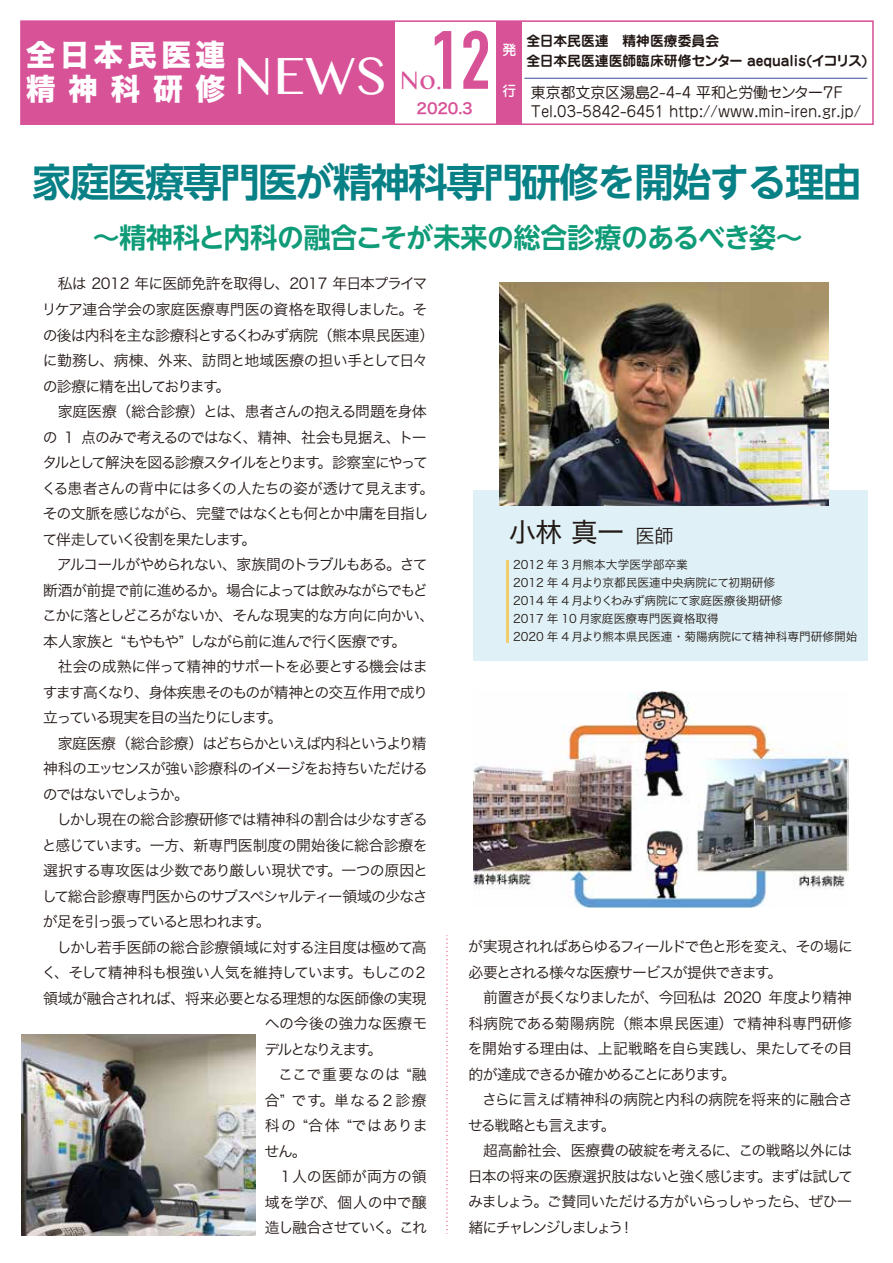
<style>
.page{position:relative;width:893px;height:1263px;background:#fff}
.page>*{position:absolute;margin:0;border:0;box-sizing:border-box;transform-origin:0 0}
.t1{font:700 81.15px "DIN Condensed";color:#d85298}
.t2{font:48.9px "Bangla MN";color:#fff}
.t3{font:700 39.3px "UD Shin Go NT Pro De";letter-spacing:-.045em;color:#078086}
.t4{font:29.7px/34px "Hira Kaku Std N W8";letter-spacing:.14em;color:#fff}
.t5{font:700 27.6px "UD Shin Go NT Pro De";letter-spacing:-.01em;color:#0f9b78}
.t6{font:26.55px "Hira Kaku Std N W4";color:#221815}
.t7{font:19.2px "Hira Kaku Std N W3";color:#221815}
.t8{font:14.85px/25.5px "Hira Kaku Std N W3";letter-spacing:-.06em;color:#221815}
.t9{font:14.85px "Hira Kaku Std N W3";letter-spacing:-.04em;color:#221815}
.t10{font:14.85px/18px "Jun 201 Pro";color:#221815}
.t11{font:14.85px "Hira Kaku Std N W3";letter-spacing:-.11em;color:#221815}
.t12{font:14.85px "Hira Kaku Std N W3";letter-spacing:-.035em;color:#221815}
.t13{font:14.85px "Hira Kaku Std N W3";letter-spacing:-.09em;color:#221815}
.t14{font:14.85px "Hira Kaku Std N W3";letter-spacing:-.105em;color:#221815}
.t15{font:14.85px "Hira Kaku Std N W3";letter-spacing:-.12em;color:#221815}
.t16{font:14.85px "Hira Kaku Std N W3";letter-spacing:-.03em;color:#221815}
.t17{font:14.85px "Hira Kaku Std N W3";letter-spacing:-.095em;color:#221815}
.t18{font:14.85px "Hira Kaku Std N W3";letter-spacing:-.02em;color:#221815}
.t19{font:14.85px "Hira Kaku Std N W3";letter-spacing:-.005em;color:#221815}
.t20{font:14.85px "Hira Kaku Std N W3";letter-spacing:-.13em;color:#221815}
.t21{font:14.85px "Hira Kaku Std N W3";letter-spacing:-.01em;color:#221815}
.t22{font:14.85px "Hira Kaku Std N W3";letter-spacing:.035em;color:#221815}
.t23{font:14.85px "Hira Kaku Std N W3";letter-spacing:.04em;color:#221815}
.t24{font:14.85px "Hira Kaku Std N W3";letter-spacing:.06em;color:#221815}
.t25{font:14.85px "Hira Kaku Std N W6";color:#d85298}
.t26{font:700 13.8px/20.2px "Jun 501 Pro";color:#221815}
.t27{font:500 13.8px "Jun 34 Pro";color:#fff}
.t28{font:11.7px/18px "Hira Kaku Std N W3";color:#221815}
.s1{font-size:23.55px;color:#d85298}
</style>
<div class="page">
<div style="left:20px;top:20px;width:854px;height:105px;background:#fff;border:2px solid #d85298"></div>
<div style="left:497px;top:21px;width:25px;height:103px;background:#d85298"></div>
<div style="left:21px;top:21px;width:373px;height:103px;background:#d85298"></div>
<hr style="left:524px;top:78px;width:343px;height:1px;background:#394b9e">
<div style="left:473px;top:490px;width:394px;height:171px;background:#dff1f6"></div>
<img style="left:499px;top:282px;width:329px;height:224px">
<img style="left:22px;top:1034px;width:234px;height:201px">
<hr style="left:506px;top:560px;width:3px;height:83px;background:#f2cd6e">
<svg style="left:446px;top:935px;width:2px;height:299px"></svg>
<img style="left:473px;top:691px;width:376px;height:217px">
<h3 class="t4" style="left:26px;top:39px;width:201px">全日本民医連精神科研修</h3>
<h1 class="t1" style="left:430px;top:6px;width:62px">12</h1>
<h2 class="t2" style="left:233px;top:43px;width:210px">NEWS <span class="s1">No.</span></h2>
<p class="t25" style="left:417px;top:97px;width:58px">2020.3</p>
<p class="t27" style="left:502px;top:38px;width:15px">発</p>
<p class="t27" style="left:502px;top:80px;width:15px">行</p>
<p class="t26" style="left:526px;top:29px;width:343px">全日本民医連　精神医療委員会<br>全日本民医連医師臨床研修センター aequalis(イコリス)</p>
<p class="t10" style="left:531px;top:82px;width:332px">東京都文京区湯島2-4-4 平和と労働センター７F<br>Tel.03-5842-6451 http://www.min-iren.gr.jp/</p>
<h3 class="t3" style="left:32px;top:150px;width:831px">家庭医療専門医が精神科専門研修を開始する理由</h3>
<h3 class="t5" style="left:93px;top:216px;width:711px">～精神科と内科の融合こそが未来の総合診療のあるべき姿～</h3>
<p class="t8" style="left:43px;top:271px;width:386px">　私は 2012 年に医師免許を取得し、2017 年日本プライマ</p>
<p class="t12" style="left:42px;top:298px;width:387px">リケア連合学会の家庭医療専門医の資格を取得しました。そ</p>
<p class="t8" style="left:43px;top:322px;width:393px">の後は内科を主な診療科とするくわみず病院（熊本県民医連）</p>
<p class="t16" style="left:43px;top:349px;width:387px">に勤務し、病棟、外来、訪問と地域医療の担い手として日々</p>
<p class="t11" style="left:43px;top:375px;width:189px">の診療に精を出しております。</p>
<p class="t9" style="left:43px;top:400px;width:385px">　家庭医療（総合診療）とは、患者さんの抱える問題を身体</p>
<p class="t8" style="left:43px;top:424px;width:385px">の 1 点のみで考えるのではなく、精神、社会も見据え、トー</p>
<p class="t15" style="left:43px;top:451px;width:387px">タルとして解決を図る診療スタイルをとります。診察室にやって</p>
<p class="t8" style="left:42px;top:475px;width:394px">くる患者さんの背中には多くの人たちの姿が透けて見えます。</p>
<p class="t8" style="left:43px;top:501px;width:387px">その文脈を感じながら、完璧ではなくとも何とか中庸を目指し</p>
<p class="t14" style="left:43px;top:528px;width:215px">て伴走していく役割を果たします。</p>
<p class="t13" style="left:43px;top:553px;width:386px">　アルコールがやめられない、家族間のトラブルもある。さて</p>
<p class="t8" style="left:43px;top:577px;width:386px">断酒が前提で前に進めるか。場合によっては飲みながらでもど</p>
<p class="t8" style="left:42px;top:603px;width:394px">こかに落としどころがないか、そんな現実的な方向に向かい、</p>
<p class="t17" style="left:43px;top:630px;width:365px">本人家族と “もやもや” しながら前に進んで行く医療です。</p>
<p class="t8" style="left:43px;top:654px;width:386px">　社会の成熟に伴って精神的サポートを必要とする機会はま</p>
<p class="t8" style="left:43px;top:679px;width:387px">すます高くなり、身体疾患そのものが精神との交互作用で成り</p>
<p class="t11" style="left:43px;top:706px;width:241px">立っている現実を目の当たりにします。</p>
<p class="t11" style="left:43px;top:732px;width:385px">　家庭医療（総合診療）はどちらかといえば内科というより精</p>
<p class="t8" style="left:43px;top:756px;width:386px">神科のエッセンスが強い診療科のイメージをお持ちいただける</p>
<p class="t20" style="left:43px;top:783px;width:148px">のではないでしょうか。</p>
<p class="t9" style="left:43px;top:808px;width:386px">　しかし現在の総合診療研修では精神科の割合は少なすぎる</p>
<p class="t18" style="left:42px;top:834px;width:387px">と感じています。一方、新専門医制度の開始後に総合診療を</p>
<p class="t12" style="left:43px;top:859px;width:386px">選択する専攻医は少数であり厳しい現状です。一つの原因と</p>
<p class="t8" style="left:42px;top:883px;width:387px">して総合診療専門医からのサブスペシャルティー領域の少なさ</p>
<p class="t14" style="left:43px;top:910px;width:229px">が足を引っ張っていると思われます。</p>
<p class="t9" style="left:43px;top:936px;width:385px">　しかし若手医師の総合診療領域に対する注目度は極めて高</p>
<p class="t8" style="left:42px;top:960px;width:388px">く、そして精神科も根強い人気を維持しています。もしこの２</p>
<p class="t8" style="left:43px;top:985px;width:385px">領域が融合されれば、将来必要となる理想的な医師像の実現</p>
<p class="t21" style="left:265px;top:1012px;width:164px">への今後の強力な医療モ</p>
<p class="t20" style="left:264px;top:1038px;width:119px">デルとなりえます。</p>
<p class="t22" style="left:265px;top:1063px;width:163px">　ここで重要なのは “融</p>
<p class="t23" style="left:265px;top:1089px;width:163px">合” です。単なる２診療</p>
<p class="t24" style="left:265px;top:1114px;width:164px">科の “合体 “ではありま</p>
<p class="t8" style="left:265px;top:1138px;width:44px">せん。</p>
<p class="t19" style="left:265px;top:1165px;width:163px">　１人の医師が両方の領</p>
<p class="t19" style="left:265px;top:1191px;width:163px">域を学び、個人の中で醸</p>
<p class="t13" style="left:265px;top:1216px;width:164px">造し融合させていく。これ</p>
<h3 class="t6" style="left:509px;top:512px;width:117px">小林 真一</h3>
<p class="t7" style="left:635px;top:521px;width:40px">医師</p>
<p class="t28" style="left:513px;top:555px;width:346px">2012 年 3 月熊本大学医学部卒業<br>2012 年 4 月より京都民医連中央病院にて初期研修<br>2014 年 4 月よりくわみず病院にて家庭医療後期研修<br>2017 年 10 月家庭医療専門医資格取得<br>2020 年 4 月より熊本県民医連・菊陽病院にて精神科専門研修開始</p>
<p class="t8" style="left:468px;top:933px;width:387px">が実現されればあらゆるフィールドで色と形を変え、その場に必要とされる様々な医療サービスが提供できます。<br>　前置きが長くなりましたが、今回私は 2020 年度より精神科病院である菊陽病院（熊本県民医連）で精神科専門研修を開始する理由は、上記戦略を自ら実践し、果たしてその目的が達成できるか確かめることにあります。<br>　さらに言えば精神科の病院と内科の病院を将来的に融合させる戦略とも言えます。<br>　超高齢社会、医療費の破綻を考えるに、この戦略以外には日本の将来の医療選択肢はないと強く感じます。まずは試してみましょう。ご賛同いただける方がいらっしゃったら、ぜひ一緒にチャレンジしましょう！</p>
</div>
